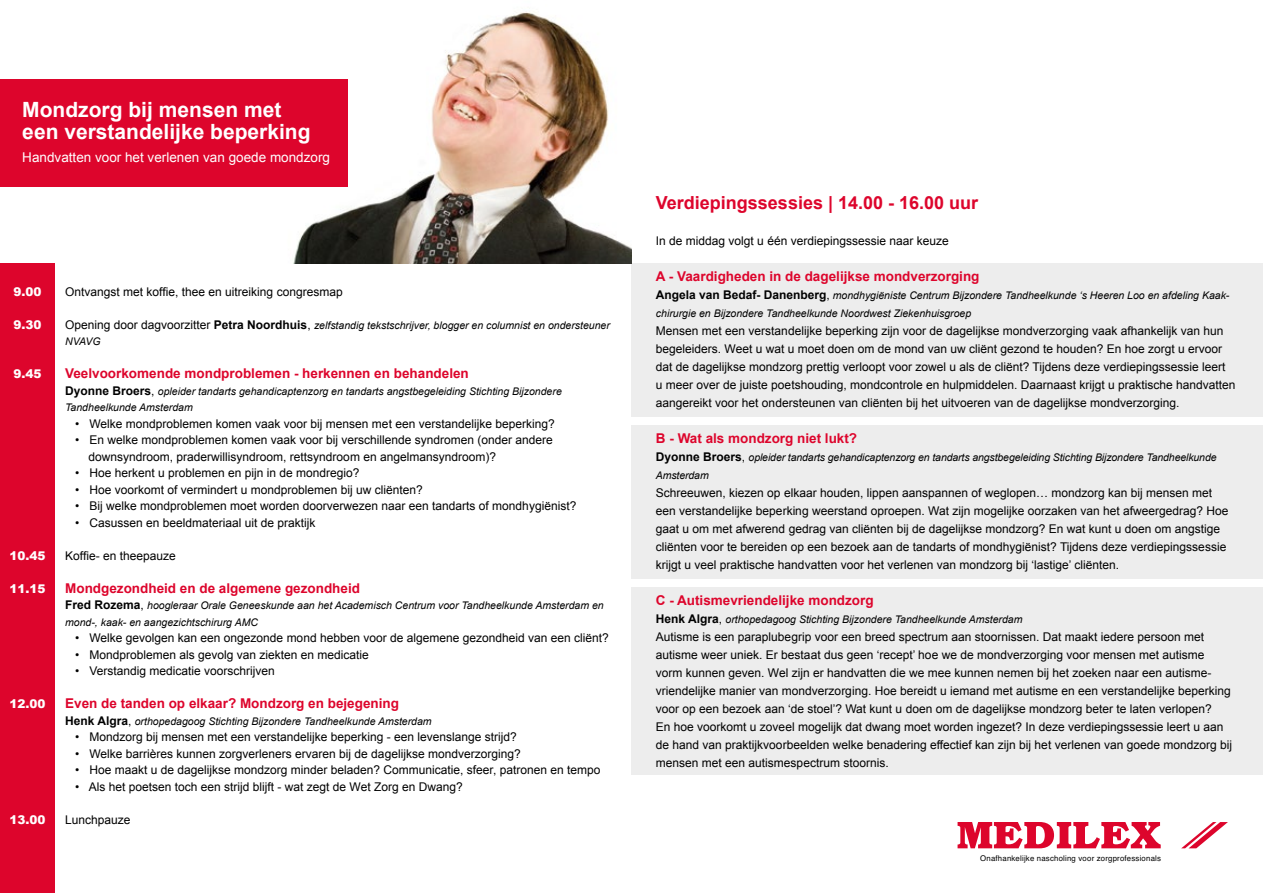
<style>
.page{position:relative;width:1263px;height:893px;background:#fff}
.page>*{position:absolute;margin:0;border:0;box-sizing:border-box;transform-origin:0 0}
.t1{font:700 21px/22.5px "Arial";color:#fff}
.t2{font:700 18px "Arial";color:#dd052c}
.t3{font:700 13.5px "Arial";color:#dd052c}
.t4{font:13.5px "Arial";color:#fff}
.t5{font:12px/18px "Arial";color:#000}
.t6{font:900 12px "Arial";color:#fff}
.t7{font:italic 10.5px/16.5px "Arial";color:#000}
.t8{font:7.8px "Helvetica";letter-spacing:.025em;color:#000}
.s1{font-style:normal;font-size:12px}
.s2{font-weight:700;font-style:normal;font-size:12px}
</style>
<div class="page">
<div style="left:631px;top:263px;width:632px;height:153px;background:#ededed"></div>
<div style="left:631px;top:425px;width:632px;height:153px;background:#ededed"></div>
<div style="left:631px;top:587px;width:632px;height:187px;background:#ededed"></div>
<img style="left:235px;top:12px;width:396px;height:251px">
<div style="left:0;top:80px;width:348px;height:107px;background:#dd052c"></div>
<div style="left:0;top:263px;width:55px;height:630px;background:#dd052c"></div>
<svg style="left:957px;top:822px;width:204px;height:26px"></svg>
<svg style="left:1181px;top:822px;width:47px;height:26px"></svg>
<h1 class="t1" style="left:22px;top:99px;width:290px">Mondzorg bij mensen met een verstandelijke beperking</h1>
<p class="t4" style="left:22px;top:148px;width:309px">Handvatten voor het verlenen van goede mondzorg</p>
<p class="t6" style="left:13px;top:285px;width:30px">9.00</p>
<p class="t6" style="left:13px;top:318px;width:30px">9.30</p>
<p class="t6" style="left:13px;top:367px;width:30px">9.45</p>
<p class="t6" style="left:9px;top:549px;width:38px">10.45</p>
<p class="t6" style="left:9px;top:582px;width:38px">11.15</p>
<p class="t6" style="left:9px;top:697px;width:38px">12.00</p>
<p class="t6" style="left:9px;top:813px;width:38px">13.00</p>
<p class="t5" style="left:65px;top:283px;width:279px">Ontvangst met koffie, thee en uitreiking congresmap</p>
<p class="t7" style="left:65px;top:317px;width:546px"><span class="s1">Opening door dagvoorzitter</span> <span class="s2">Petra Noordhuis</span><span class="s1">,</span> zelfstandig tekstschrijver, blogger en columnist en ondersteuner<br>NVAVG</p>
<p class="t3" style="left:65px;top:365px;width:405px">Veelvoorkomende mondproblemen - herkennen en behandelen</p>
<p class="t7" style="left:65px;top:383px;width:498px"><span class="s2">Dyonne Broers</span><span class="s1">,</span> opleider tandarts gehandicaptenzorg en tandarts angstbegeleiding Stichting Bijzondere<br>Tandheelkunde Amsterdam</p>
<p class="t5" style="left:75px;top:415px;width:481px">• Welke mondproblemen komen vaak voor bij mensen met een verstandelijke beperking?</p>
<p class="t5" style="left:89px;top:432px;width:466px;line-height:16.5px;text-indent:-13px">• En welke mondproblemen komen vaak voor bij verschillende syndromen (onder andere downsyndroom, praderwillisyndroom, rettsyndroom en angelmansyndroom)?</p>
<p class="t5" style="left:75px;top:464px;width:286px">• Hoe herkent u problemen en pijn in de mondregio?</p>
<p class="t5" style="left:75px;top:481px;width:349px">• Hoe voorkomt of vermindert u mondproblemen bij uw cliënten?</p>
<p class="t5" style="left:75px;top:497px;width:503px">• Bij welke mondproblemen moet worden doorverwezen naar een tandarts of mondhygiënist?</p>
<p class="t5" style="left:75px;top:514px;width:242px">• Casussen en beeldmateriaal uit de praktijk</p>
<p class="t5" style="left:65px;top:547px;width:112px">Koffie- en theepauze</p>
<p class="t3" style="left:65px;top:579px;width:296px">Mondgezondheid en de algemene gezondheid</p>
<p class="t7" style="left:65px;top:598px;width:540px"><span class="s2">Fred Rozema</span><span class="s1">,</span> hoogleraar Orale Geneeskunde aan het Academisch Centrum voor Tandheelkunde Amsterdam en mond-, kaak- en aangezichtschirurg AMC</p>
<p class="t5" style="left:75px;top:629px;width:535px">• Welke gevolgen kan een ongezonde mond hebben voor de algemene gezondheid van een cliënt?</p>
<p class="t5" style="left:75px;top:646px;width:295px">• Mondproblemen als gevolg van ziekten en medicatie</p>
<p class="t5" style="left:75px;top:662px;width:201px">• Verstandig medicatie voorschrijven</p>
<p class="t3" style="left:65px;top:695px;width:335px">Even de tanden op elkaar? Mondzorg en bejegening</p>
<p class="t7" style="left:65px;top:713px;width:368px"><span class="s2">Henk Algra</span><span class="s1">,</span> orthopedagoog Stichting Bijzondere Tandheelkunde Amsterdam</p>
<p class="t5" style="left:75px;top:728px;width:443px">• Mondzorg bij mensen met een verstandelijke beperking - een levenslange strijd?</p>
<p class="t5" style="left:75px;top:745px;width:447px">• Welke barrières kunnen zorgverleners ervaren bij de dagelijkse mondverzorging?</p>
<p class="t5" style="left:75px;top:761px;width:527px">• Hoe maakt u de dagelijkse mondzorg minder beladen? Communicatie, sfeer, patronen en tempo</p>
<p class="t5" style="left:75px;top:778px;width:389px">• Als het poetsen toch een strijd blijft - wat zegt de Wet Zorg en Dwang?</p>
<p class="t5" style="left:65px;top:811px;width:67px">Lunchpauze</p>
<h2 class="t2" style="left:656px;top:191px;width:324px">Verdiepingssessies | 14.00 - 16.00 uur</h2>
<p class="t5" style="left:656px;top:232px;width:294px">In de middag volgt u één verdiepingssessie naar keuze</p>
<p class="t3" style="left:656px;top:267px;width:325px">A - Vaardigheden in de dagelijkse mondverzorging</p>
<p class="t7" style="left:656px;top:286px;width:575px;line-height:18px"><span class="s2">Angela van Bedaf- Danenberg</span><span class="s1">,</span> mondhygiëniste Centrum Bijzondere Tandheelkunde ‘s Heeren Loo en afdeling Kaak&shy;chirurgie en Bijzondere Tandheelkunde Noordwest Ziekenhuisgroep</p>
<p class="t5" style="left:656px;top:322px;width:581px">Mensen met een verstandelijke beperking zijn voor de dagelijkse mondverzorging vaak afhankelijk van hun begeleiders. Weet u wat u moet doen om de mond van uw cliënt gezond te houden? En hoe zorgt u ervoor dat de dagelijkse mondzorg prettig verloopt voor zowel u als de cliënt? Tijdens deze verdiepingssessie leert<br>u meer over de juiste poetshouding, mondcontrole en hulpmiddelen. Daarnaast krijgt u praktische handvatten aangereikt voor het ondersteunen van cliënten bij het uitvoeren van de dagelijkse mondverzorging.</p>
<p class="t3" style="left:656px;top:429px;width:203px">B - Wat als mondzorg niet lukt?</p>
<p class="t7" style="left:656px;top:448px;width:562px;line-height:18px"><span class="s2">Dyonne Broers</span><span class="s1">,</span> opleider tandarts gehandicaptenzorg en tandarts angstbegeleiding Stichting Bijzondere Tandheelkunde<br>Amsterdam</p>
<p class="t5" style="left:656px;top:484px;width:574px">Schreeuwen, kiezen op elkaar houden, lippen aanspannen of weglopen… mondzorg kan bij mensen met een verstandelijke beperking weerstand oproepen. Wat zijn mogelijke oorzaken van het afweergedrag? Hoe gaat u om met afwerend gedrag van cliënten bij de dagelijkse mondzorg? En wat kunt u doen om angstige cliënten voor te bereiden op een bezoek aan de tandarts of mondhygiënist? Tijdens deze verdiepingssessie krijgt u veel praktische handvatten voor het verlenen van mondzorg bij ‘lastige’ cliënten.</p>
<p class="t3" style="left:656px;top:591px;width:219px">C - Autismevriendelijke mondzorg</p>
<p class="t7" style="left:656px;top:611px;width:368px"><span class="s2">Henk Algra</span><span class="s1">,</span> orthopedagoog Stichting Bijzondere Tandheelkunde Amsterdam</p>
<p class="t5" style="left:656px;top:628px;width:578px">Autisme is een paraplubegrip voor een breed spectrum aan stoornissen. Dat maakt iedere persoon met autisme weer uniek. Er bestaat dus geen ‘recept’ hoe we de mondverzorging voor mensen met autisme vorm kunnen geven. Wel zijn er handvatten die we mee kunnen nemen bij het zoeken naar een autisme&shy;vriendelijke manier van mondverzorging. Hoe bereidt u iemand met autisme en een verstandelijke beperking voor op een bezoek aan ‘de stoel’? Wat kunt u doen om de dagelijkse mondzorg beter te laten verlopen?<br>En hoe voorkomt u zoveel mogelijk dat dwang moet worden ingezet? In deze verdiepingssessie leert u aan de hand van praktijkvoorbeelden welke benadering effectief kan zijn bij het verlenen van goede mondzorg bij mensen met een autismespectrum stoornis.</p>
<p class="t8" style="left:980px;top:852px;width:182px">Onafhankelijke nascholing voor zorgprofessionals</p>
</div>
